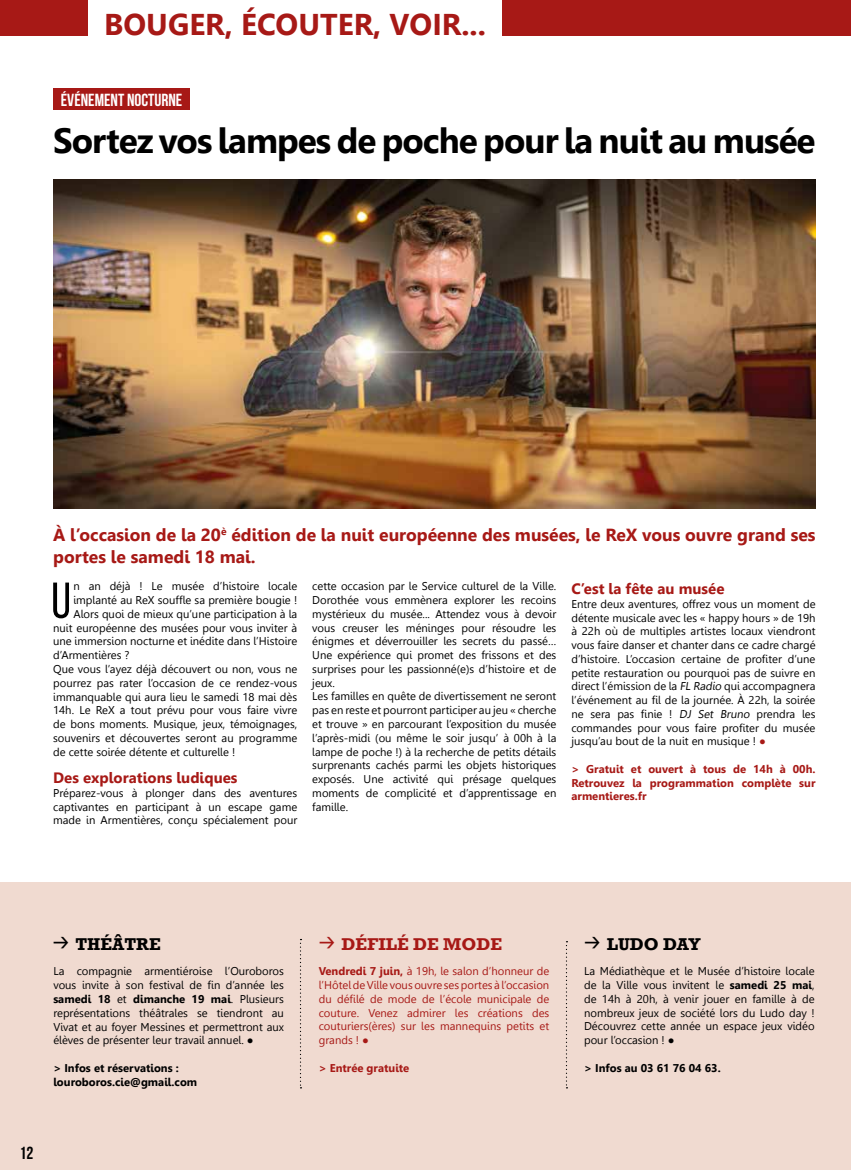
<style>
.page{position:relative;width:851px;height:1170px;background:#fff}
.page>*{position:absolute;margin:0;border:0;box-sizing:border-box;transform-origin:0 0}
.t1{font:50.5px "Bebas Neue";color:#000}
.t2{font:700 35px "Leelawadee";letter-spacing:-.03em;color:#000}
.t3{font:700 30px "Leelawadee";color:#a71916}
.t4{font:700 17.5px/22.5px "Leelawadee";color:#a71916}
.t5{font:700 17.5px "Bebas Neue";color:#fff}
.t6{font:700 17.5px "Rockwell";color:#000}
.t7{font:700 17.5px "Rockwell";color:#a71916}
.t8{font:700 17.5px "Bebas Neue";color:#000}
.t9{font:700 15px "Leelawadee";color:#a71916}
.t10{font:11.25px/13.8px "Leelawadee";color:#000;text-align:justify}
.t11{font:11.25px/13.8px "Leelawadee";color:#a71916;text-align:justify}
.t12{font:700 11.25px/13.8px "Leelawadee";color:#a71916;text-align:justify}
.t13{font:700 11.25px/13.8px "Leelawadee";color:#000}
.s1{font-family:"Impact";color:#a71916}
.s2{font-family:"Lemur";font-weight:400;font-size:22.5px}
.s3{font-weight:700}
.s4{font-family:"Impact"}
</style>
<div class="page">
<div style="left:0;top:0;width:850px;height:35px;background:#a71916"></div>
<div style="left:88px;top:0;width:413px;height:39px;background:#fff"></div>
<div style="left:0;top:882px;width:850px;height:287px;background:#f0dad0"></div>
<div style="left:53px;top:89px;width:137px;height:21px;background:#a71916"></div>
<img style="left:53px;top:179px;width:762px;height:329px">
<svg style="left:300px;top:938px;width:1px;height:150px"></svg>
<svg style="left:565px;top:941px;width:2px;height:147px"></svg>
<h3 class="t3" style="left:104px;top:8px;width:383px">BOUGER, ÉCOUTER, VOIR...</h3>
<h3 class="t5" style="left:61px;top:90px;width:123px">ÉVÉNEMENT NOCTURNE</h3>
<h2 class="t2" style="left:53px;top:121px;width:763px">Sortez vos lampes de poche pour la nuit au musée</h2>
<h3 class="t4" style="left:53px;top:523px;width:763px">À l’occasion de la 20<sup>è</sup> édition de la nuit européenne des musées, le ReX vous ouvre grand ses portes le samedi 18 mai.</h3>
<h1 class="t1" style="left:51px;top:573px;width:21px">U</h1>
<p class="t10" style="left:73px;top:579px;width:225px">n an déjà ! Le musée d’histoire locale</p>
<p class="t10" style="left:73px;top:593px;width:225px">implanté au ReX souffle sa première bougie !</p>
<p class="t10" style="left:73px;top:607px;width:225px">Alors quoi de mieux qu’une participation à la</p>
<p class="t10" style="left:53px;top:621px;width:245px">nuit européenne des musées pour vous inviter à</p>
<p class="t10" style="left:53px;top:634px;width:245px">une immersion nocturne et inédite dans l’Histoire</p>
<p class="t10" style="left:53px;top:648px;width:78px">d’Armentières ?</p>
<p class="t10" style="left:53px;top:662px;width:245px">Que vous l’ayez déjà découvert ou non, vous ne</p>
<p class="t10" style="left:53px;top:676px;width:245px">pourrez pas rater l’occasion de ce rendez-vous</p>
<p class="t10" style="left:53px;top:689px;width:245px">immanquable qui aura lieu le samedi 18 mai dès</p>
<p class="t10" style="left:53px;top:703px;width:245px">14h. Le ReX a tout prévu pour vous faire vivre</p>
<p class="t10" style="left:53px;top:717px;width:245px">de bons moments. Musique, jeux, témoignages,</p>
<p class="t10" style="left:53px;top:731px;width:245px">souvenirs et découvertes seront au programme</p>
<p class="t10" style="left:53px;top:744px;width:184px">de cette soirée détente et culturelle !</p>
<h3 class="t9" style="left:53px;top:769px;width:186px">Des explorations ludiques</h3>
<p class="t10" style="left:53px;top:786px;width:245px">Préparez-vous à plonger dans des aventures captivantes en participant à un escape game made in Armentières, conçu spécialement pour</p>
<p class="t10" style="left:312px;top:579px;width:245px;text-align:left">cette occasion par le Service culturel de la Ville.<br>Dorothée vous emmènera explorer les recoins mystérieux du musée... Attendez vous à devoir vous creuser les méninges pour résoudre les énigmes et déverrouiller les secrets du passé… Une expérience qui promet des frissons et des surprises pour les passionné(e)s d’histoire et de jeux.<br>Les familles en quête de divertissement ne seront pas en reste et pourront participer au jeu « cherche et trouve » en parcourant l’exposition du musée l’après-midi (ou même le soir jusqu’ à 00h à la lampe de poche !) à la recherche de petits détails surprenants cachés parmi les objets historiques exposés. Une activité qui présage quelques moments de complicité et d’apprentissage en famille.</p>
<h3 class="t9" style="left:571px;top:580px;width:154px">C’est la fête au musée</h3>
<p class="t10" style="left:571px;top:597px;width:245px">Entre deux aventures, offrez vous un moment de détente musicale avec les « happy hours » de 19h à 22h où de multiples artistes locaux viendront vous faire danser et chanter dans ce cadre chargé d’histoire. L’occasion certaine de profiter d’une petite restauration ou pourquoi pas de suivre en direct l’émission de la FL Radio qui accompagnera l’événement au fil de la journée. À 22h, la soirée ne sera pas finie ! DJ Set Bruno prendra les commandes pour vous faire profiter du musée jusqu’au bout de la nuit en musique ! <span class="s1">●</span></p>
<p class="t12" style="left:571px;top:762px;width:245px">&gt; Gratuit et ouvert à tous de 14h à 00h.<br>Retrouvez la programmation complète sur armentieres.fr</p>
<h3 class="t6" style="left:53px;top:933px;width:109px"><span class="s2">→</span> THÉÂTRE</h3>
<h3 class="t7" style="left:319px;top:933px;width:185px"><span class="s2">→</span> DÉFILÉ DE MODE</h3>
<h3 class="t6" style="left:584px;top:933px;width:118px"><span class="s2">→</span> LUDO DAY</h3>
<p class="t10" style="left:53px;top:964px;width:232px">La compagnie armentiéroise l’Ouroboros vous invite à son festival de fin d’année les <span class="s3">samedi 18</span> et <span class="s3">dimanche 19 mai</span>. Plusieurs représentations théâtrales se tiendront au Vivat et au foyer Messines et permettront aux élèves de présenter leur travail annuel. <span class="s4">●</span></p>
<p class="t13" style="left:53px;top:1060px;width:145px">&gt; Infos et réservations : louroboros.cie@gmail.com</p>
<p class="t11" style="left:319px;top:964px;width:232px"><span class="s3">Vendredi 7 juin,</span> à 19h, le salon d’honneur de l’Hôtel de Ville vous ouvre ses portes à l’occasion du défilé de mode de l’école municipale de couture. Venez admirer les créations des couturiers(ères) sur les mannequins petits et grands ! <span class="s4">●</span></p>
<p class="t12" style="left:319px;top:1060px;width:92px">&gt; Entrée gratuite</p>
<p class="t10" style="left:584px;top:964px;width:232px">La Médiathèque et le Musée d’histoire locale de la Ville vous invitent le <span class="s3">samedi 25 mai</span>, de 14h à 20h, à venir jouer en famille à de nombreux jeux de société lors du Ludo day !<br>Découvrez cette année un espace jeux vidéo pour l’occasion ! <span class="s4">●</span></p>
<p class="t13" style="left:584px;top:1060px;width:138px">&gt; Infos au 03 61 76 04 63.</p>
<h3 class="t8" style="left:20px;top:1142px;width:15px">12</h3>
</div>
